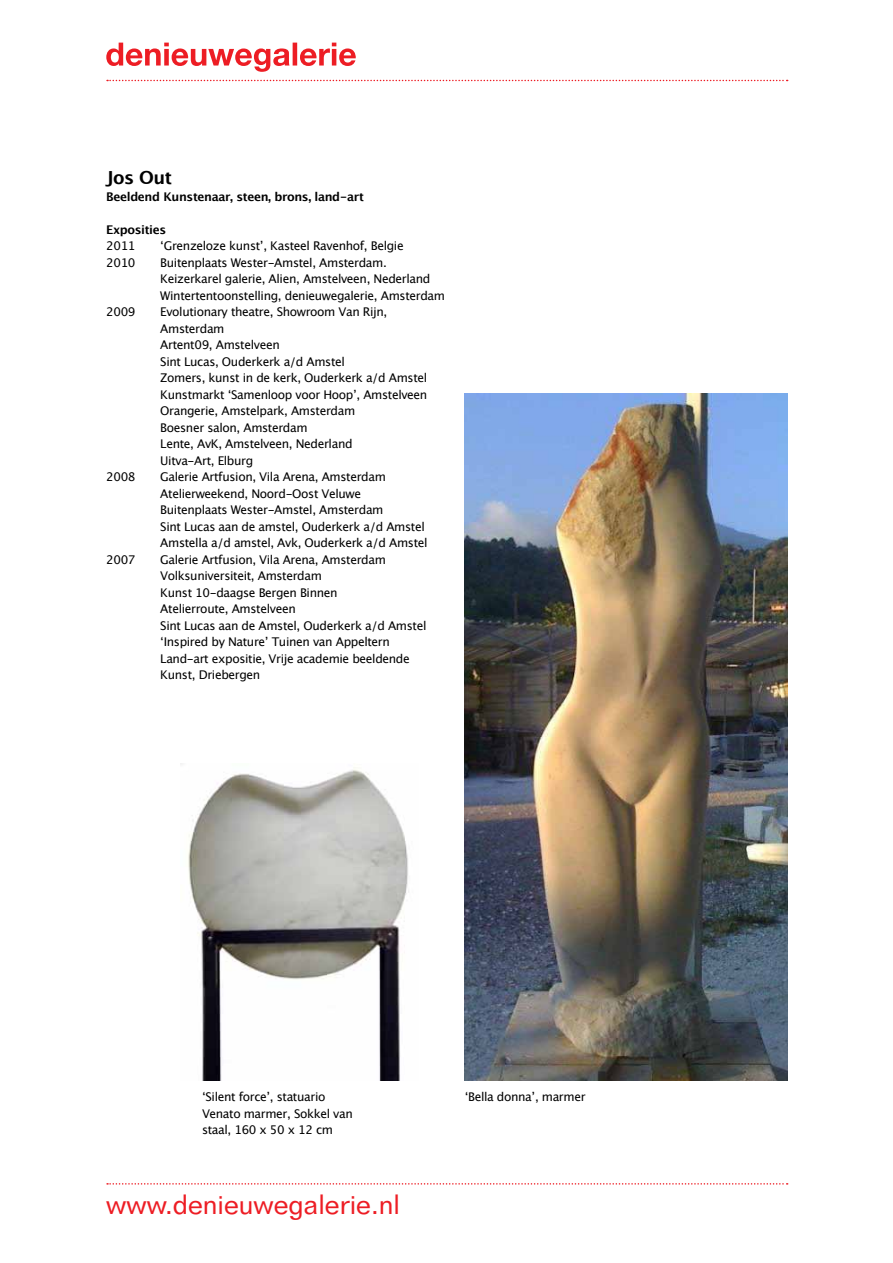
<style>
.page{position:relative;width:893px;height:1263px;background:#fff}
.page>*{position:absolute;margin:0;border:0;box-sizing:border-box;transform-origin:0 0}
.t1{font:27.45px "Folio BT";color:#ed1d24}
.t2{font:700 18px "Lucida Grande";letter-spacing:-.03em;color:#000}
.t3{font:12px/16.5px "Lucida Grande";letter-spacing:-.03em;color:#000}
.t4{font:700 12px "Lucida Grande";letter-spacing:-.03em;color:#000}
</style>
<div class="page">
<svg style="left:107px;top:1183px;width:681px;height:1px"></svg>
<svg style="left:106px;top:43px;width:250px;height:29px"></svg>
<svg style="left:107px;top:80px;width:681px;height:1px"></svg>
<img style="left:465px;top:394px;width:322px;height:686px">
<img style="left:180px;top:763px;width:229px;height:317px">
<h2 class="t2" style="left:106px;top:163px;width:67px">Jos Out</h2>
<p class="t4" style="left:106px;top:187px;width:259px">Beeldend Kunstenaar, steen, brons, land-art</p>
<p class="t4" style="left:106px;top:220px;width:61px">Exposities</p>
<p class="t3" style="left:106px;top:238px;width:31px">2011</p>
<p class="t3" style="left:160px;top:238px;width:245px">‘Grenzeloze kunst’, Kasteel Ravenhof, Belgie</p>
<p class="t3" style="left:106px;top:254px;width:31px">2010</p>
<p class="t3" style="left:160px;top:254px;width:286px">Buitenplaats Wester-Amstel, Amsterdam.<br>Keizerkarel galerie, Alien, Amstelveen, Nederland<br>Wintertentoonstelling, denieuwegalerie, Amsterdam</p>
<p class="t3" style="left:106px;top:304px;width:31px">2009</p>
<p class="t3" style="left:160px;top:304px;width:269px">Evolutionary theatre, Showroom Van Rijn,<br>Amsterdam<br>Artent09, Amstelveen<br>Sint Lucas, Ouderkerk a/d Amstel<br>Zomers, kunst in de kerk, Ouderkerk a/d Amstel<br>Kunstmarkt ‘Samenloop voor Hoop’, Amstelveen<br>Orangerie, Amstelpark, Amsterdam<br>Boesner salon, Amsterdam<br>Lente, AvK, Amstelveen, Nederland<br>Uitva-Art, Elburg</p>
<p class="t3" style="left:106px;top:469px;width:31px">2008</p>
<p class="t3" style="left:160px;top:469px;width:269px">Galerie Artfusion, Vila Arena, Amsterdam Atelierweekend, Noord-Oost Veluwe Buitenplaats Wester-Amstel, Amsterdam<br>Sint Lucas aan de amstel, Ouderkerk a/d Amstel Amstella a/d amstel, Avk, Ouderkerk a/d Amstel</p>
<p class="t3" style="left:106px;top:551px;width:31px">2007</p>
<p class="t3" style="left:160px;top:551px;width:268px">Galerie Artfusion, Vila Arena, Amsterdam Volksuniversiteit, Amsterdam<br>Kunst 10-daagse Bergen Binnen<br>Atelierroute, Amstelveen<br>Sint Lucas aan de Amstel, Ouderkerk a/d Amstel ‘Inspired by Nature’ Tuinen van Appeltern Land-art expositie, Vrije academie beeldende Kunst, Driebergen</p>
<p class="t3" style="left:202px;top:1089px;width:152px">‘Silent force’, statuario<br>Venato marmer, Sokkel van staal, 160 x 50 x 12 cm</p>
<p class="t3" style="left:465px;top:1089px;width:122px">‘Bella donna’, marmer</p>
<h1 class="t1" style="left:106px;top:1187px;width:295px">www.denieuwegalerie.nl</h1>
</div>
